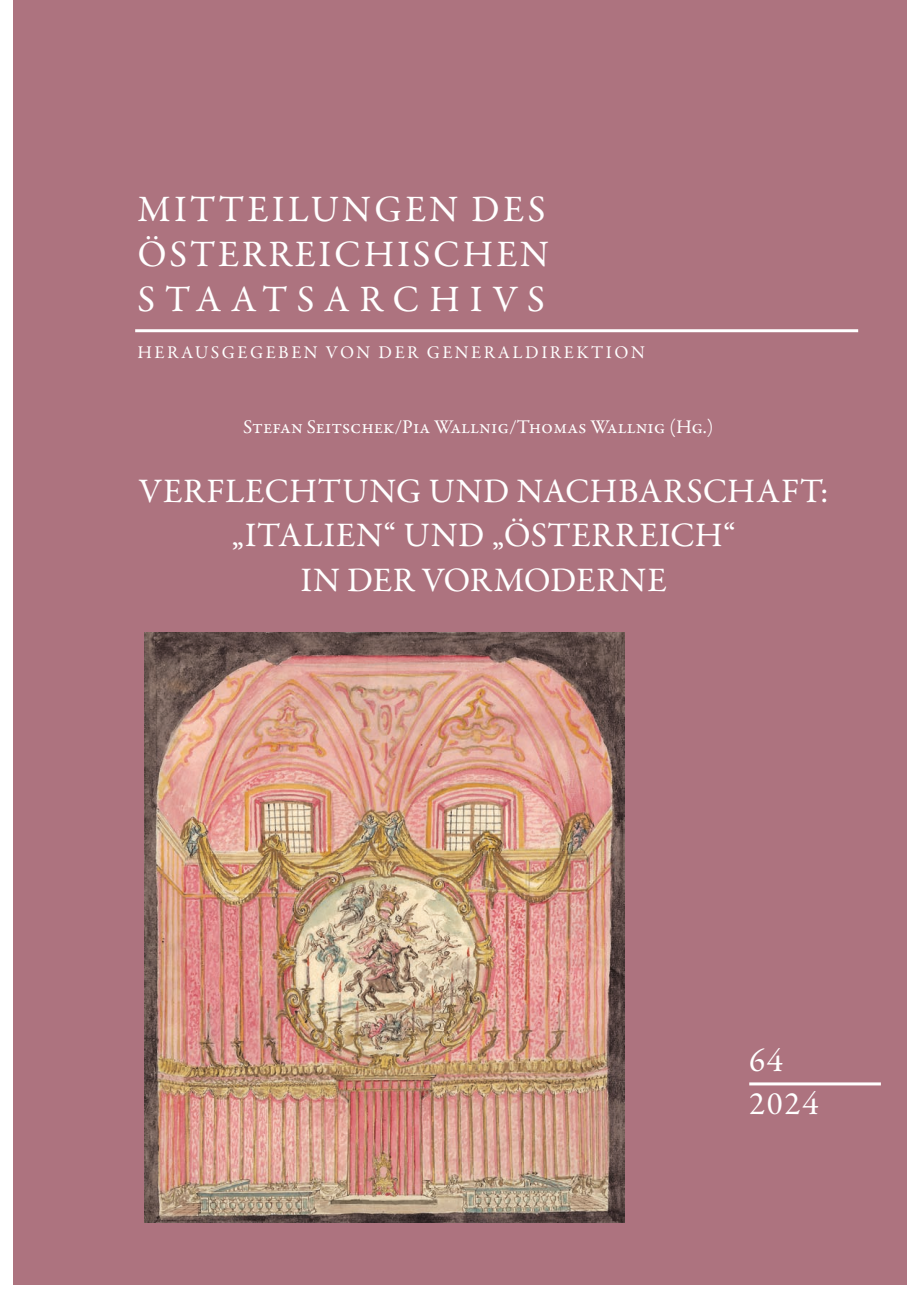
<style>
.page{position:relative;width:919px;height:1289px;background:#fff}
.page>*{position:absolute;margin:0;border:0;box-sizing:border-box;transform-origin:0 0}
.t1{font:37.5px/45px "Garamond Premr Pro";letter-spacing:.09em;color:#fff;text-align:justify}
.t2{font:34.5px/44.4px "Garamond Premr Pro";letter-spacing:.015em;color:#fff;text-align:center}
.t3{font:33px/42.8px "Garamond Premr Pro";letter-spacing:.05em;color:#fff}
.t4{font:19.5px "Garamond Premr Pro";color:#fff}
.t5{font:18px "Garamond Premr Pro";letter-spacing:.14em;color:#fff}
</style>
<div class="page">
<div style="left:13px;top:0;width:893px;height:1284px;background:#ad737f"></div>
<img style="left:144px;top:632px;width:480px;height:590px">
<hr style="left:749px;top:1082px;width:131px;height:3px;background:#fff">
<hr style="left:135px;top:329px;width:723px;height:3px;background:#fff">
<p class="t1" style="left:137px;top:187px;width:413px">MITTEILUNGEN DES ÖSTERREICHISCHEN STAATSARCHIVS</p>
<p class="t5" style="left:137px;top:341px;width:509px">HERAUSGEGEBEN VON DER GENERALDIREKTION</p>
<p class="t4" style="left:243px;top:414px;width:472px">Stefan Seitschek/Pia Wallnig/Thomas Wallnig (Hg.)</p>
<p class="t2" style="left:139px;top:469px;width:691px">VERFLECHTUNG UND NACHBARSCHAFT: „ITALIEN“ UND „ÖSTERREICH“<br>IN DER VORMODERNE</p>
<p class="t3" style="left:749px;top:1040px;width:71px">64<br>2024</p>
</div>
